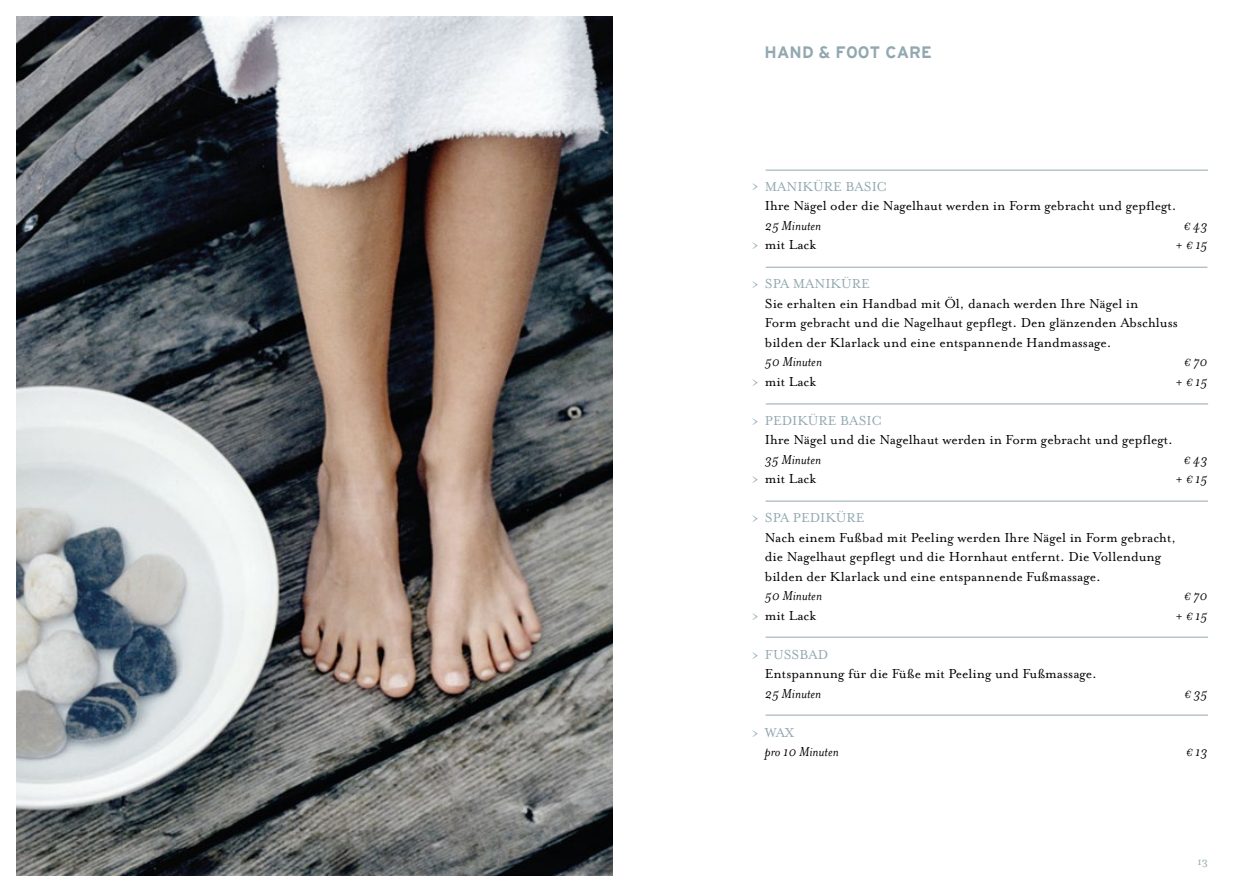
<style>
.page{position:relative;width:1259px;height:893px;background:#fff}
.page>*{position:absolute;margin:0;border:0;box-sizing:border-box;transform-origin:0 0}
.t1{font:700 16.5px "Interstate";letter-spacing:.01em;color:#92a8b0}
.t2{font:15px/19.5px "Mrs Eaves OT";color:#000}
.t3{font:italic 15px "Mrs Eaves OT";color:#000}
.t4{font:15px "Mrs Eaves OT";color:#92a8b0}
.t5{font:12px "Mrs Eaves OT";color:#92a8b0}
.s1{font-size:12px}
.s2{color:#92a8b0}
.s3{font-style:normal}
</style>
<div class="page">
<hr style="left:766px;top:267px;width:441px;height:1px;background:#92a8b0">
<hr style="left:766px;top:404px;width:442px;height:1px;background:#92a8b0">
<hr style="left:765px;top:637px;width:443px;height:1px;background:#92a8b0">
<hr style="left:765px;top:170px;width:443px;height:1px;background:#92a8b0">
<hr style="left:765px;top:501px;width:443px;height:1px;background:#92a8b0">
<hr style="left:765px;top:715px;width:443px;height:1px;background:#92a8b0">
<img style="left:16px;top:16px;width:596px;height:860px">
<p class="t1" style="left:764px;top:43px;width:169px">HAND &amp; FOOT CARE</p>
<p class="t4" style="left:752px;top:178px;width:136px">&gt; MANIKÜRE BASIC</p>
<p class="t2" style="left:765px;top:196px;width:413px">Ihre Nägel oder die Nagelhaut werden in Form gebracht und gepflegt.</p>
<p class="t3" style="left:765px;top:217px;width:58px">25 Minuten</p>
<p class="t3" style="left:1183px;top:217px;width:25px"><span class="s1">€</span> 43</p>
<p class="t2" style="left:752px;top:235px;width:66px"><span class="s2">&gt;</span> mit Lack</p>
<p class="t3" style="left:1175px;top:237px;width:33px"><span class="s3">+</span> <span class="s1">€</span> 15</p>
<p class="t4" style="left:752px;top:275px;width:119px">&gt; SPA MANIKÜRE</p>
<p class="t2" style="left:765px;top:294px;width:414px">Sie erhalten ein Handbad mit Öl, danach werden Ihre Nägel in<br>Form gebracht und die Nagelhaut gepflegt. Den glänzenden Abschluss bilden der Klarlack und eine entspannende Handmassage.</p>
<p class="t3" style="left:765px;top:354px;width:59px">50 Minuten</p>
<p class="t3" style="left:1184px;top:354px;width:25px"><span class="s1">€</span> 70</p>
<p class="t2" style="left:752px;top:372px;width:66px"><span class="s2">&gt;</span> mit Lack</p>
<p class="t3" style="left:1175px;top:373px;width:33px"><span class="s3">+</span> <span class="s1">€</span> 15</p>
<p class="t4" style="left:752px;top:412px;width:131px">&gt; PEDIKÜRE BASIC</p>
<p class="t2" style="left:765px;top:430px;width:409px">Ihre Nägel und die Nagelhaut werden in Form gebracht und gepflegt.</p>
<p class="t3" style="left:765px;top:451px;width:58px">35 Minuten</p>
<p class="t3" style="left:1183px;top:451px;width:25px"><span class="s1">€</span> 43</p>
<p class="t2" style="left:752px;top:469px;width:66px"><span class="s2">&gt;</span> mit Lack</p>
<p class="t3" style="left:1175px;top:471px;width:33px"><span class="s3">+</span> <span class="s1">€</span> 15</p>
<p class="t4" style="left:752px;top:509px;width:114px">&gt; SPA PEDIKÜRE</p>
<p class="t2" style="left:765px;top:528px;width:413px">Nach einem Fußbad mit Peeling werden Ihre Nägel in Form gebracht, die Nagelhaut gepflegt und die Hornhaut entfernt. Die Vollendung bilden der Klarlack und eine entspannende Fußmassage.</p>
<p class="t3" style="left:765px;top:588px;width:59px">50 Minuten</p>
<p class="t3" style="left:1184px;top:588px;width:25px"><span class="s1">€</span> 70</p>
<p class="t2" style="left:752px;top:606px;width:66px"><span class="s2">&gt;</span> mit Lack</p>
<p class="t3" style="left:1175px;top:607px;width:33px"><span class="s3">+</span> <span class="s1">€</span> 15</p>
<p class="t4" style="left:752px;top:646px;width:78px">&gt; FUSSBAD</p>
<p class="t2" style="left:765px;top:664px;width:333px">Entspannung für die Füße mit Peeling und Fußmassage.</p>
<p class="t3" style="left:765px;top:685px;width:58px">25 Minuten</p>
<p class="t3" style="left:1184px;top:685px;width:25px"><span class="s1">€</span> 35</p>
<p class="t4" style="left:752px;top:724px;width:44px">&gt; WAX</p>
<p class="t3" style="left:765px;top:744px;width:75px">pro 10 Minuten</p>
<p class="t3" style="left:1186px;top:744px;width:23px"><span class="s1">€</span> 13</p>
<p class="t5" style="left:1197px;top:855px;width:12px">13</p>
</div>
